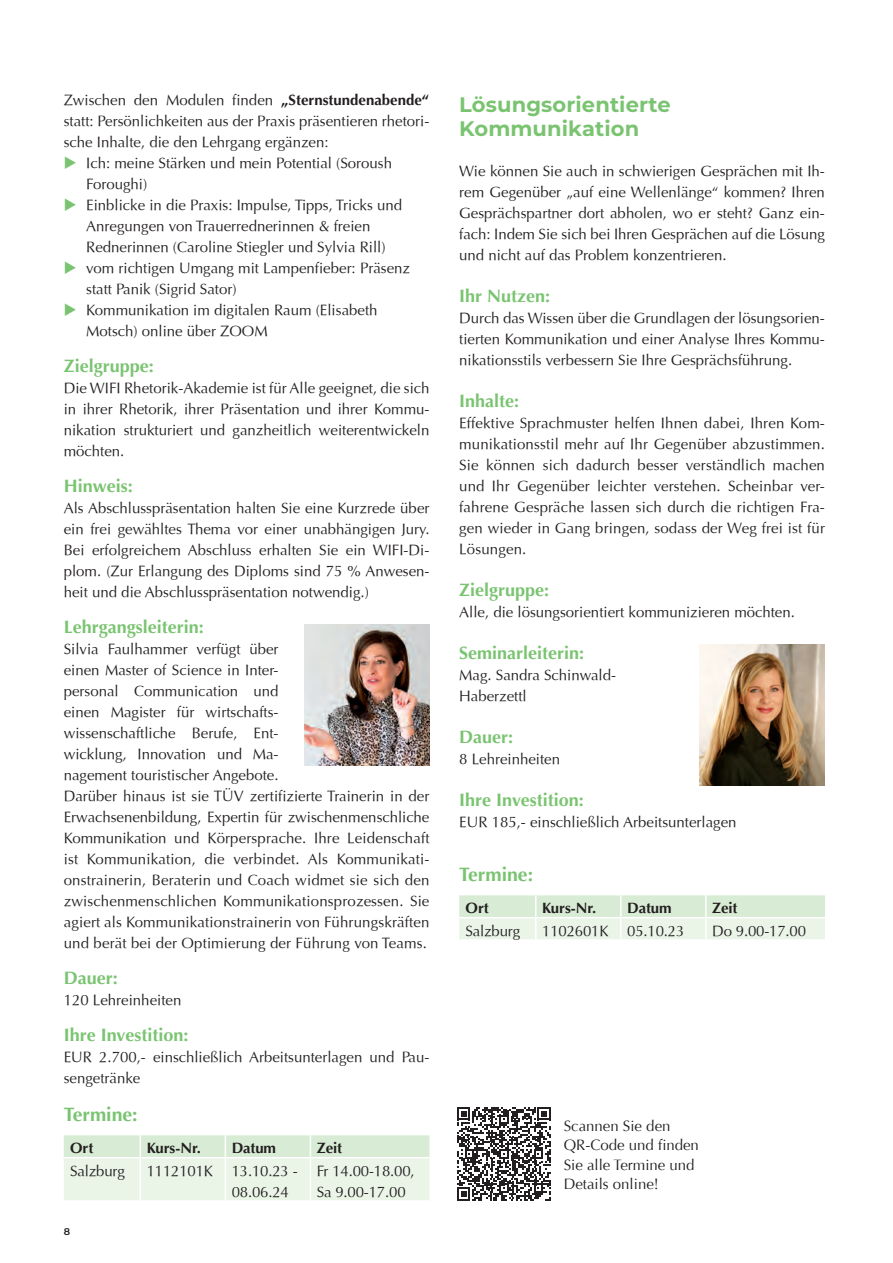
<style>
.page{position:relative;width:893px;height:1263px;background:#fff}
.page>*{position:absolute;margin:0;border:0;box-sizing:border-box;transform-origin:0 0}
._22_Headline_2{font:700 21px "Montserrat";letter-spacing:.005em;color:#7ac471}
._3_headline_gruen{font:700 19.5px "Optima";color:#7ac471}
._22_Headline_2-2{font:700 18px "Optima";color:#7ac471}
._22_Headline_2-3{font:15px/21px "Optima";color:#231f20;text-align:justify}
._22_Tabelle_copy{font:15px/21px "Optima";letter-spacing:-.01em;color:#231f20}
.t1{font:15px/19.5px "Optima LT Pro";color:#231f20}
._22_Tabelle_head{font:700 15px "Optima";letter-spacing:-.01em;color:#231f20}
.t2{font:600 9.75px "Montserrat";color:#231f20}
.s1{font-weight:700}
.s2{color:#7ac471}
</style>
<div class="page">
<svg style="left:64px;top:1135px;width:365px;height:65px"></svg>
<hr style="left:64px;top:1157px;width:76px;height:1px;background:#fff">
<hr style="left:140px;top:1157px;width:85px;height:1px;background:#fff">
<hr style="left:140px;top:1158px;width:1px;height:42px;background:#fff">
<hr style="left:225px;top:1157px;width:85px;height:1px;background:#fff">
<hr style="left:225px;top:1158px;width:1px;height:42px;background:#fff">
<hr style="left:310px;top:1157px;width:119px;height:1px;background:#fff">
<hr style="left:310px;top:1158px;width:1px;height:42px;background:#fff">
<svg style="left:459px;top:895px;width:366px;height:44px"></svg>
<hr style="left:621px;top:917px;width:85px;height:1px;background:#fff">
<hr style="left:620px;top:918px;width:2px;height:21px;background:#fff">
<hr style="left:706px;top:917px;width:119px;height:1px;background:#fff">
<hr style="left:705px;top:918px;width:2px;height:21px;background:#fff">
<img style="left:304px;top:624px;width:125px;height:141px">
<img style="left:700px;top:644px;width:125px;height:141px">
<svg style="left:457px;top:1107px;width:94px;height:94px"></svg>
<p class="_22_Headline_2-3" style="left:64px;top:90px;width:367px">Zwischen den Modulen finden <span class="s1">„Sternstundenabende“ </span>statt: Persönlichkeiten aus der Praxis präsentieren rhetori&shy;sche Inhalte, die den Lehrgang ergänzen:</p>
<p class="_22_Headline_2-3" style="left:86px;top:153px;width:307px;text-indent:-22px"><span class="s2">◆</span> Ich: meine Stärken und mein Potential (Soroush<br>Foroughi)</p>
<p class="_22_Headline_2-3" style="left:86px;top:195px;width:317px;text-align:left;text-indent:-22px"><span class="s2">◆</span> Einblicke in die Praxis: Impulse, Tipps, Tricks und<br>Anregungen von Trauerrednerinnen &amp; freien<br>Rednerinnen (Caroline Stiegler und Sylvia Rill)</p>
<p class="_22_Headline_2-3" style="left:86px;top:258px;width:325px;text-indent:-22px"><span class="s2">◆</span> vom richtigen Umgang mit Lampenfieber: Präsenz statt Panik (Sigrid Sator)</p>
<p class="_22_Headline_2-3" style="left:86px;top:300px;width:293px;text-indent:-22px"><span class="s2">◆</span> Kommunikation im digitalen Raum (Elisabeth<br>Motsch) online über ZOOM</p>
<p class="_22_Headline_2-2" style="left:64px;top:356px;width:92px">Zielgruppe:</p>
<p class="_22_Headline_2-3" style="left:64px;top:378px;width:367px">Die WIFI Rhetorik-Akademie ist für Alle geeignet, die sich in ihrer Rhetorik, ihrer Präsentation und ihrer Kommu&shy;nikation strukturiert und ganzheitlich weiterentwickeln möchten.</p>
<p class="_22_Headline_2-2" style="left:64px;top:476px;width:71px">Hinweis:</p>
<p class="_22_Headline_2-3" style="left:64px;top:498px;width:367px">Als Abschlusspräsentation halten Sie eine Kurzrede über ein frei gewähltes Thema vor einer unabhängigen Jury.<br>Bei erfolgreichem Abschluss erhalten Sie ein WIFI-Di&shy;plom. (Zur Erlangung des Diploms sind 75 % Anwesen&shy;heit und die Abschlusspräsentation notwendig.)</p>
<p class="_22_Headline_2-2" style="left:64px;top:617px;width:142px">Lehrgangsleiterin:</p>
<p class="_22_Headline_2-3" style="left:64px;top:639px;width:367px;text-align:left">Silvia Faulhammer verfügt über<br>einen Master of Science in Inter-<br>personal Communication und<br>einen Magister für wirtschafts-<br>wissenschaftliche Berufe, Ent-<br>wicklung, Innovation und Ma-<br>nagement touristischer Angebote.<br>Darüber hinaus ist sie TÜV zertifizierte Trainerin in der Erwachsenenbildung, Expertin für zwischenmenschliche Kommunikation und Körpersprache. Ihre Leidenschaft ist Kommunikation, die verbindet. Als Kommunikati&shy;onstrainerin, Beraterin und Coach widmet sie sich den zwischenmenschlichen Kommunikationsprozessen. Sie agiert als Kommunikationstrainerin von Führungskräften und berät bei der Optimierung der Führung von Teams.</p>
<p class="_22_Headline_2-2" style="left:64px;top:968px;width:56px">Dauer:</p>
<p class="_22_Headline_2-3" style="left:64px;top:990px;width:119px">120 Lehreinheiten</p>
<p class="_22_Headline_2-2" style="left:64px;top:1025px;width:126px">Ihre Investition:</p>
<p class="_22_Headline_2-3" style="left:64px;top:1047px;width:367px">EUR 2.700,- einschließlich Arbeitsunterlagen und Pau&shy;sengetränke</p>
<p class="_3_headline_gruen" style="left:64px;top:1103px;width:75px">Termine:</p>
<p class="_22_Tabelle_head" style="left:70px;top:1139px;width:25px">Ort</p>
<p class="_22_Tabelle_head" style="left:147px;top:1139px;width:56px">Kurs-Nr.</p>
<p class="_22_Tabelle_head" style="left:232px;top:1139px;width:46px">Datum</p>
<p class="_22_Tabelle_head" style="left:317px;top:1139px;width:27px">Zeit</p>
<p class="_22_Tabelle_copy" style="left:70px;top:1160px;width:56px">Salzburg</p>
<p class="_22_Tabelle_copy" style="left:147px;top:1160px;width:68px">1112101K</p>
<p class="_22_Tabelle_copy" style="left:232px;top:1160px;width:68px">13.10.23 -<br>08.06.24</p>
<p class="_22_Tabelle_copy" style="left:317px;top:1160px;width:100px">Fr 14.00-18.00,<br>Sa 9.00-17.00</p>
<p class="t2" style="left:64px;top:1225px;width:8px">8</p>
<p class="_22_Headline_2" style="left:459px;top:89px;width:213px">Lösungsorientierte</p>
<p class="_22_Headline_2" style="left:459px;top:113px;width:181px">Kommunikation</p>
<p class="_22_Headline_2-3" style="left:459px;top:161px;width:367px">Wie können Sie auch in schwierigen Gesprächen mit Ih&shy;rem Gegenüber „auf eine Wellenlänge“ kommen? Ihren Gesprächspartner dort abholen, wo er steht? Ganz ein&shy;fach: Indem Sie sich bei Ihren Gesprächen auf die Lösung und nicht auf das Problem konzentrieren.</p>
<p class="_22_Headline_2-2" style="left:459px;top:286px;width:93px">Ihr Nutzen:</p>
<p class="_22_Headline_2-3" style="left:459px;top:308px;width:367px">Durch das Wissen über die Grundlagen der lösungsorien&shy;tierten Kommunikation und einer Analyse Ihres Kommu&shy;nikationsstils verbessern Sie Ihre Gesprächsführung.</p>
<p class="_22_Headline_2-2" style="left:459px;top:391px;width:62px">Inhalte:</p>
<p class="_22_Headline_2-3" style="left:459px;top:413px;width:367px">Effektive Sprachmuster helfen Ihnen dabei, Ihren Kom&shy;munikationsstil mehr auf Ihr Gegenüber abzustimmen.<br>Sie können sich dadurch besser verständlich machen und Ihr Gegenüber leichter verstehen. Scheinbar ver&shy;fahrene Gespräche lassen sich durch die richtigen Fra&shy;gen wieder in Gang bringen, sodass der Weg frei ist für Lösungen.</p>
<p class="_22_Headline_2-2" style="left:459px;top:580px;width:92px">Zielgruppe:</p>
<p class="_22_Headline_2-3" style="left:459px;top:602px;width:337px">Alle, die lösungsorientiert kommunizieren möchten.</p>
<p class="_22_Headline_2-2" style="left:459px;top:643px;width:127px">Seminarleiterin:</p>
<p class="_22_Headline_2-3" style="left:459px;top:665px;width:158px">Mag. Sandra Schinwald-</p>
<p class="_22_Headline_2-3" style="left:459px;top:686px;width:69px">Haberzettl</p>
<p class="_22_Headline_2-2" style="left:459px;top:727px;width:56px">Dauer:</p>
<p class="_22_Headline_2-3" style="left:459px;top:749px;width:102px">8 Lehreinheiten</p>
<p class="_22_Headline_2-2" style="left:459px;top:790px;width:126px">Ihre Investition:</p>
<p class="_22_Headline_2-3" style="left:459px;top:812px;width:279px">EUR 185,- einschließlich Arbeitsunterlagen</p>
<p class="_3_headline_gruen" style="left:459px;top:863px;width:75px">Termine:</p>
<p class="_22_Tabelle_head" style="left:466px;top:900px;width:25px">Ort</p>
<p class="_22_Tabelle_head" style="left:542px;top:900px;width:56px">Kurs-Nr.</p>
<p class="_22_Tabelle_head" style="left:627px;top:900px;width:46px">Datum</p>
<p class="_22_Tabelle_head" style="left:712px;top:900px;width:27px">Zeit</p>
<p class="_22_Tabelle_copy" style="left:466px;top:920px;width:56px">Salzburg</p>
<p class="_22_Tabelle_copy" style="left:542px;top:920px;width:68px">1102601K</p>
<p class="_22_Tabelle_copy" style="left:627px;top:920px;width:59px">05.10.23</p>
<p class="_22_Tabelle_copy" style="left:712px;top:920px;width:95px">Do 9.00-17.00</p>
<p class="t1" style="left:564px;top:1116px;width:137px">Scannen Sie den<br>QR-Code und finden<br>Sie alle Termine und<br>Details online!</p>
</div>
